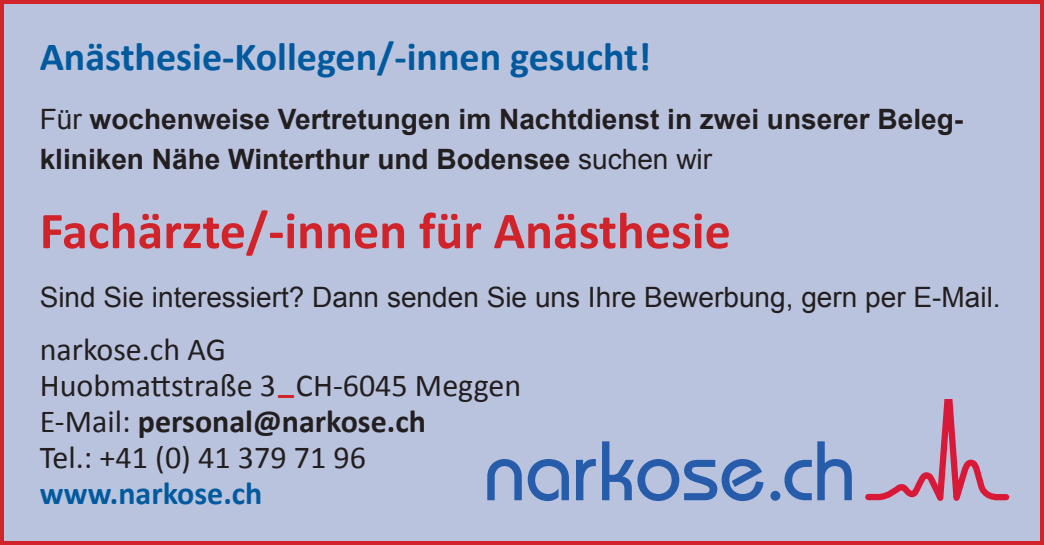
<style>
.page{position:relative;width:1044px;height:545px;background:#fff}
.page>*{position:absolute;margin:0;border:0;box-sizing:border-box;transform-origin:0 0}
.t1{font:500 84px "Bauhaus";color:#265caa}
.t2{font:700 52px "Calibri";color:#d1232a}
.t3{font:700 40px "Calibri";color:#015a9d}
.t4{font:32px "Calibri";color:#231f20}
.t5{font:700 32px "Calibri";color:#231f20}
.t6{font:700 32px "Calibri";color:#015a9d}
.t7{font:700 28px/40px "Arial";color:#231f20}
.t8{font:28px "Arial";color:#231f20}
.s1{font-weight:400}
.s2{font-weight:700;color:#d1232a}
</style>
<div class="page">
<div style="left:0;top:0;width:1043px;height:544px;background:#bac3de"></div>
<div style="left:0;top:0;width:1043px;height:544px;border:4px solid #d1232a"></div>
<svg style="left:865px;top:399px;width:145px;height:102px"></svg>
<p class="t3" style="left:40px;top:32px;width:612px">Anästhesie-Kollegen/-innen gesucht!</p>
<p class="t7" style="left:40px;top:99px;width:924px"><span class="s1">Für</span> wochenweise Vertretungen im Nachtdienst in zwei unserer Beleg&shy;kliniken Nähe Winterthur und Bodensee <span class="s1">suchen wir</span></p>
<p class="t2" style="left:40px;top:198px;width:692px">Fachärzte/-innen für Anästhesie</p>
<p class="t8" style="left:40px;top:278px;width:962px">Sind Sie interessiert? Dann senden Sie uns Ihre Bewerbung, gern per E-Mail.</p>
<p class="t4" style="left:40px;top:329px;width:188px">narkose.ch AG</p>
<p class="t4" style="left:40px;top:365px;width:483px">Huobmattstraße 3<span class="s2">_</span>CH-6045 Meggen</p>
<p class="t5" style="left:40px;top:401px;width:387px"><span class="s1">E-Mail:</span> personal@narkose.ch</p>
<p class="t4" style="left:40px;top:437px;width:328px">Tel.: +41 (0) 41 379 71 96</p>
<p class="t6" style="left:40px;top:473px;width:224px">www.narkose.ch</p>
<p class="t1" style="left:483px;top:421px;width:373px">narkose.ch</p>
</div>
